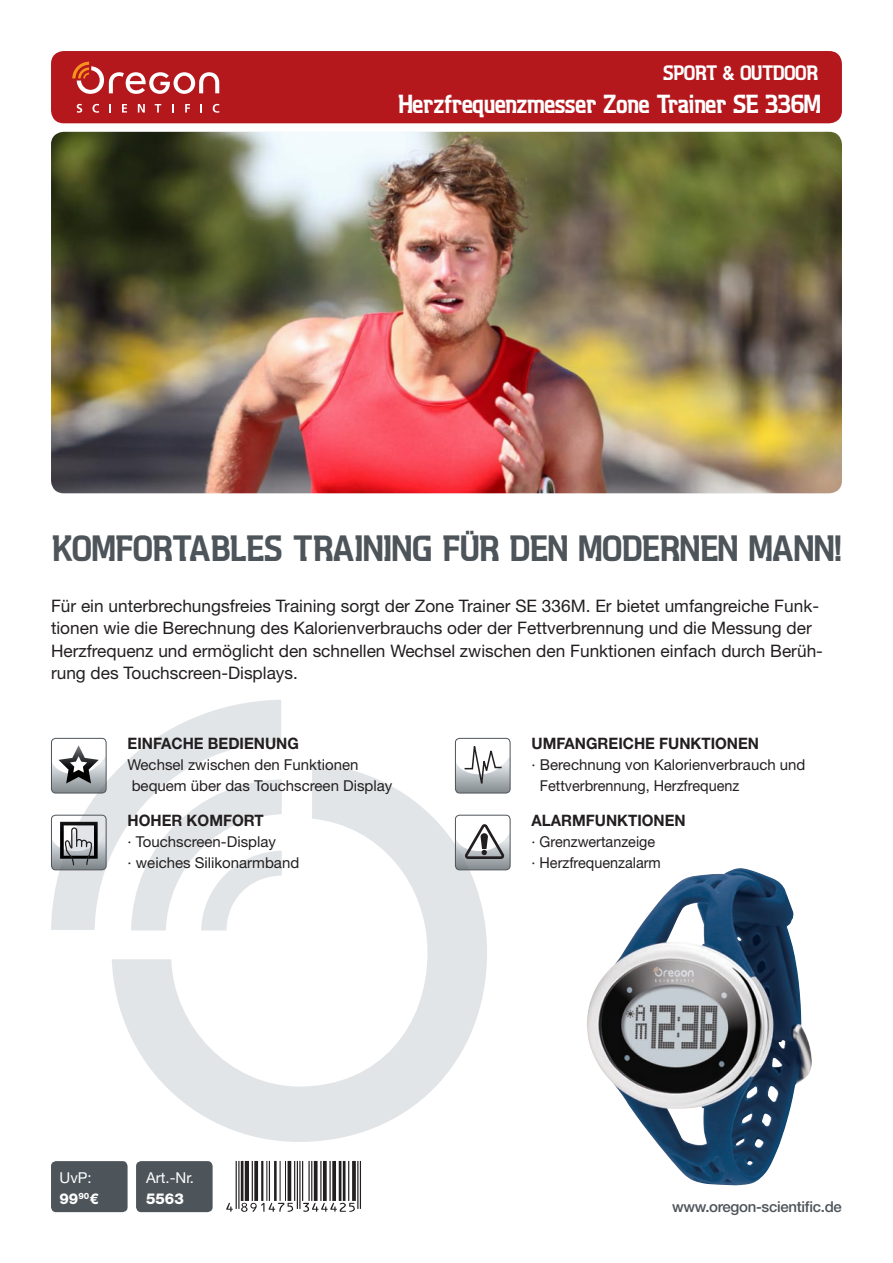
<style>
.page{position:relative;width:893px;height:1263px;background:#fff}
.page>*{position:absolute;margin:0;border:0;box-sizing:border-box;transform-origin:0 0}
.t1{font:31.5px "Aquarius Six";letter-spacing:-.01em;color:#4d545a}
.t2{font:22.5px "Aquarius Six";letter-spacing:-.02em;color:#fff}
.t3{font:18px "Aquarius Six";letter-spacing:-.02em;color:#fff}
.t4{font:17.25px/22.5px "Helvetica Neue LT Pro";color:#231f20}
.t5{font:700 15.75px "Helvetica Neue LT Pro";color:#231f20;scale:.96 1}
.t6{font:15px/21px "Helvetica Neue LT Pro";color:#231f20}
.t7{font:15px/21px "Helvetica Neue LT Pro";color:#231f20;scale:.96 1}
.t8{font:500 15px "Helvetica Neue LT Pro";letter-spacing:-.02em;color:#4d545a}
.t9{font:15px/21px "Helvetica Neue LT Pro";color:#fff}
.t10{font:800 15px "Helvetica Neue LT Pro";color:#fff}
.s1{font-weight:800}
</style>
<div class="page">
<svg style="left:51px;top:700px;width:230px;height:230px"></svg>
<svg style="left:112px;top:763px;width:375px;height:379px"></svg>
<svg style="left:229px;top:1160px;width:132px;height:50px"></svg>
<hr style="left:236px;top:1161px;width:1px;height:48px;background:#231f20">
<hr style="left:238px;top:1161px;width:1px;height:48px;background:#231f20">
<hr style="left:241px;top:1161px;width:2px;height:40px;background:#231f20">
<hr style="left:245px;top:1161px;width:4px;height:40px;background:#231f20">
<hr style="left:252px;top:1161px;width:1px;height:40px;background:#231f20">
<svg style="left:254px;top:1161px;width:4px;height:40px"></svg>
<hr style="left:261px;top:1161px;width:2px;height:40px;background:#231f20">
<hr style="left:266px;top:1161px;width:1px;height:40px;background:#231f20">
<hr style="left:269px;top:1161px;width:1px;height:40px;background:#231f20">
<hr style="left:274px;top:1161px;width:3px;height:40px;background:#231f20">
<hr style="left:280px;top:1161px;width:1px;height:40px;background:#231f20">
<hr style="left:285px;top:1161px;width:1px;height:40px;background:#231f20">
<hr style="left:288px;top:1161px;width:3px;height:40px;background:#231f20">
<hr style="left:294px;top:1161px;width:1px;height:40px;background:#231f20">
<hr style="left:297px;top:1161px;width:1px;height:48px;background:#231f20">
<hr style="left:299px;top:1161px;width:1px;height:48px;background:#231f20">
<hr style="left:302px;top:1161px;width:1px;height:40px;background:#231f20">
<hr style="left:308px;top:1161px;width:2px;height:40px;background:#231f20">
<hr style="left:311px;top:1161px;width:1px;height:40px;background:#231f20">
<svg style="left:314px;top:1161px;width:4px;height:40px"></svg>
<hr style="left:320px;top:1161px;width:2px;height:40px;background:#231f20">
<svg style="left:323px;top:1161px;width:4px;height:40px"></svg>
<hr style="left:329px;top:1161px;width:2px;height:40px;background:#231f20">
<svg style="left:332px;top:1161px;width:4px;height:40px"></svg>
<hr style="left:339px;top:1161px;width:2px;height:40px;background:#231f20">
<hr style="left:343px;top:1161px;width:2px;height:40px;background:#231f20">
<hr style="left:348px;top:1161px;width:1px;height:40px;background:#231f20">
<svg style="left:352px;top:1161px;width:4px;height:40px"></svg>
<hr style="left:357px;top:1161px;width:1px;height:48px;background:#231f20">
<hr style="left:360px;top:1161px;width:1px;height:48px;background:#231f20">
<svg style="left:226px;top:1203px;width:7px;height:9px"></svg>
<svg style="left:241px;top:1203px;width:52px;height:9px"></svg>
<svg style="left:303px;top:1203px;width:52px;height:9px"></svg>
<div style="left:51px;top:51px;width:791px;height:72px;background:#b4181d;border-radius:13px"></div>
<svg style="left:77px;top:104px;width:5px;height:9px"></svg>
<svg style="left:92px;top:104px;width:7px;height:9px"></svg>
<svg style="left:109px;top:104px;width:2px;height:9px"></svg>
<svg style="left:122px;top:104px;width:5px;height:9px"></svg>
<svg style="left:138px;top:104px;width:7px;height:9px"></svg>
<svg style="left:155px;top:104px;width:6px;height:9px"></svg>
<svg style="left:172px;top:104px;width:2px;height:9px"></svg>
<svg style="left:185px;top:104px;width:5px;height:9px"></svg>
<svg style="left:200px;top:104px;width:2px;height:9px"></svg>
<svg style="left:213px;top:104px;width:6px;height:9px"></svg>
<svg style="left:72px;top:62px;width:147px;height:32px"></svg>
<img style="left:51px;top:132px;width:791px;height:361px">
<div style="left:51px;top:738px;width:55px;height:55px;border:1px solid #4d545a;border-radius:4px"></div>
<div style="left:51px;top:815px;width:55px;height:55px;border:1px solid #4d545a;border-radius:4px"></div>
<div style="left:455px;top:815px;width:55px;height:55px;border:1px solid #4d545a;border-radius:4px"></div>
<div style="left:51px;top:1161px;width:77px;height:51px;background:#4d545a;border-radius:5px"></div>
<div style="left:136px;top:1161px;width:77px;height:51px;background:#4d545a;border-radius:5px"></div>
<img style="left:587px;top:868px;width:225px;height:317px">
<svg style="left:455px;top:824px;width:55px;height:46px"></svg>
<svg style="left:51px;top:822px;width:55px;height:48px;background:#96999c"></svg>
<svg style="left:455px;top:737px;width:55px;height:56px"></svg>
<svg style="left:51px;top:745px;width:55px;height:48px"></svg>
<p class="t3" style="left:663px;top:62px;width:156px">SPORT &amp; OUTDOOR</p>
<h2 class="t2" style="left:398px;top:89px;width:424px">HERZFREQUENZMESSER ZONE TRAINER SE 336M</h2>
<h1 class="t1" style="left:51px;top:528px;width:792px">KOMFORTABLES TRAINING FÜR DEN MODERNEN MANN!</h1>
<p class="t4" style="left:51px;top:594px;width:773px">Für ein unterbrechungsfreies Training sorgt der Zone Trainer SE 336M. Er bietet umfangreiche Funk&shy;tionen wie die Berechnung des Kalorienverbrauchs oder der Fettverbrennung und die Messung der Herzfrequenz und ermöglicht den schnellen Wechsel zwischen den Funktionen einfach durch Berüh&shy;rung des Touchscreen-Displays.</p>
<p class="t5" style="left:128px;top:734px;width:180px">EINFACHE BEDIENUNG</p>
<p class="t6" style="left:128px;top:754px;width:266px">Wechsel zwischen den Funktionen bequem über das Touchscreen Display</p>
<p class="t5" style="left:128px;top:810px;width:143px">HOHER KOMFORT</p>
<p class="t6" style="left:128px;top:831px;width:173px">· Touchscreen-Display<br>· weiches Silikonarmband</p>
<p class="t9" style="left:60px;top:1166px;width:41px">UvP:<br><span class="s1">99</span><sup>90</sup><span class="s1">€</span></p>
<p class="t9" style="left:146px;top:1166px;width:50px">Art.-Nr.</p>
<p class="t10" style="left:146px;top:1189px;width:39px">5563</p>
<p class="t5" style="left:531px;top:734px;width:239px">UMFANGREICHE FUNKTIONEN</p>
<p class="t6" style="left:540px;top:754px;width:267px;text-indent:-8px">· Berechnung von Kalorienverbrauch und<br>Fettverbrennung, Herzfrequenz</p>
<p class="t5" style="left:531px;top:810px;width:162px">ALARMFUNKTIONEN</p>
<p class="t7" style="left:531px;top:831px;width:136px">· Grenzwertanzeige · Herzfrequenzalarm</p>
<p class="t8" style="left:672px;top:1197px;width:171px">www.oregon-scientific.de</p>
</div>
